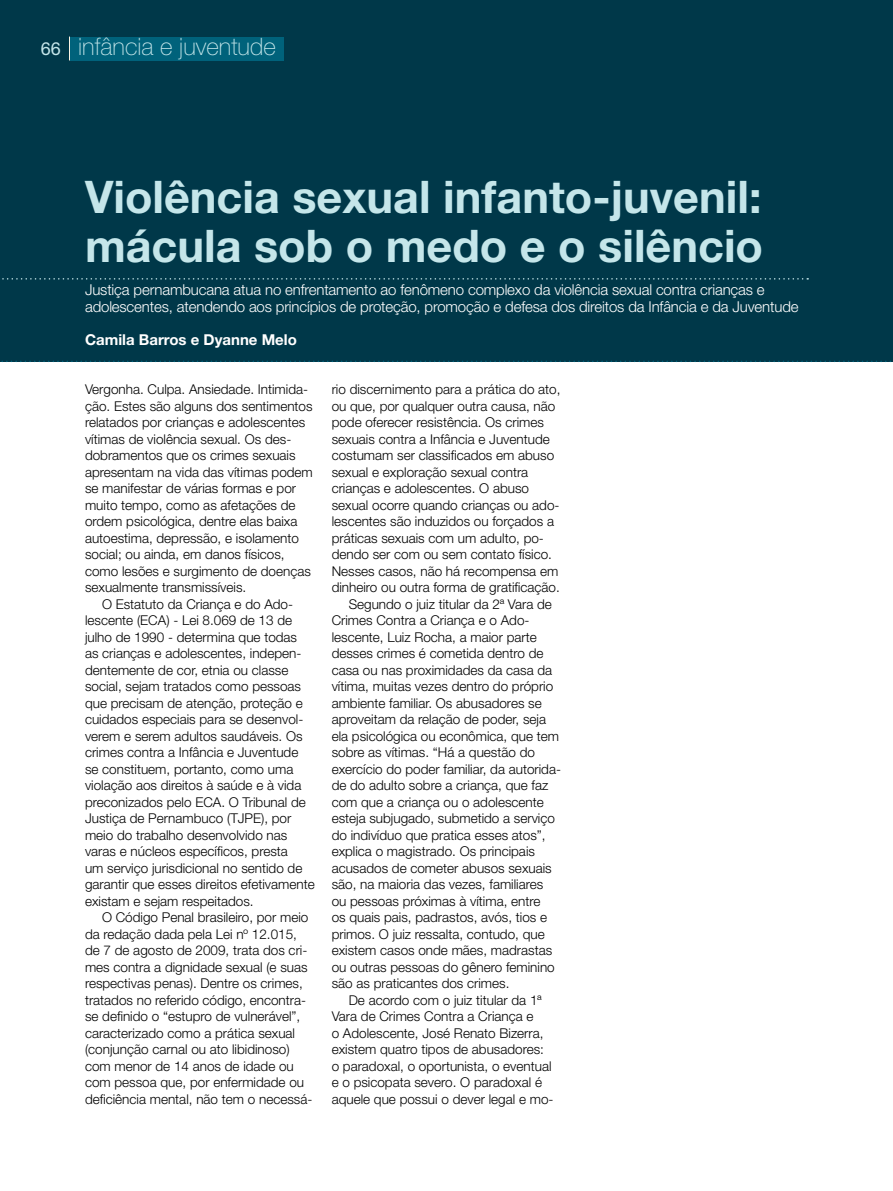
<style>
.page{position:relative;width:893px;height:1191px;background:#fff}
.page>*{position:absolute;margin:0;border:0;box-sizing:border-box;transform-origin:0 0}
.t1{font:700 45px/49.5px "Helvetica Neue LT Std";color:#c5e6ea}
.t2{font:100 24px "Helvetica Neue LT Std";color:#c5e6ea}
.t3{font:300 15px/16.5px "Helvetica Neue LT Std";letter-spacing:-.01em;color:#fff}
.t4{font:700 15px "Helvetica Neue LT Std";color:#fff}
.t5{font:300 13.5px/16.5px "Helvetica Neue LT Std";color:#000}
.s1{font-weight:400;font-size:18px}
</style>
<div class="page">
<div style="left:0;top:0;width:893px;height:361px;background:#003849"></div>
<svg style="left:2px;top:278px;width:806px;height:1px"></svg>
<div style="left:70px;top:37px;width:214px;height:23px;background:#00627b"></div>
<svg style="left:69px;top:37px;width:1px;height:23px"></svg>
<svg style="left:0;top:360px;width:893px;height:2px"></svg>
<h2 class="t2" style="left:78px;top:33px;width:199px">infância e juventude</h2>
<h2 class="t2" style="left:41px;top:33px;width:94px"><span class="s1">66</span> artigo</h2>
<h1 class="t1" style="left:85px;top:171px;width:680px">Violência sexual infanto-juvenil: mácula sob o medo e o silêncio</h1>
<p class="t3" style="left:85px;top:281px;width:715px">Justiça pernambucana atua no enfrentamento ao fenômeno complexo da violência sexual contra crianças e adolescentes, atendendo aos princípios de proteção, promoção e defesa dos direitos da Infância e da Juventude</p>
<p class="t4" style="left:85px;top:330px;width:213px">Camila Barros e Dyanne Melo</p>
<p class="t5" style="left:85px;top:381px;width:229px">Vergonha. Culpa. Ansiedade. Intimida&shy;ção. Estes são alguns dos sentimentos relatados por crianças e adolescentes vítimas de violência sexual. Os des&shy;dobramentos que os crimes sexuais apresentam na vida das vítimas podem se manifestar de várias formas e por muito tempo, como as afetações de ordem psicológica, dentre elas baixa autoestima, depressão, e isolamento social; ou ainda, em danos físicos, como lesões e surgimento de doenças sexualmente transmissíveis.</p>
<p class="t5" style="left:85px;top:595px;width:231px;text-indent:17px">O Estatuto da Criança e do Ado&shy;lescente (ECA) - Lei 8.069 de 13 de julho de 1990 - determina que todas<br>as crianças e adolescentes, indepen&shy;dentemente de cor, etnia ou classe social, sejam tratados como pessoas que precisam de atenção, proteção e cuidados especiais para se desenvol&shy;verem e serem adultos saudáveis. Os crimes contra a Infância e Juventude se constituem, portanto, como uma violação aos direitos à saúde e à vida preconizados pelo ECA. O Tribunal de Justiça de Pernambuco (TJPE), por meio do trabalho desenvolvido nas varas e núcleos específicos, presta<br>um serviço jurisdicional no sentido de garantir que esses direitos efetivamente existam e sejam respeitados.</p>
<p class="t5" style="left:85px;top:909px;width:229px;text-indent:17px">O Código Penal brasileiro, por meio da redação dada pela Lei nº 12.015, de 7 de agosto de 2009, trata dos cri&shy;mes contra a dignidade sexual (e suas respectivas penas). Dentre os crimes, tratados no referido código, encontra&shy;se definido o “estupro de vulnerável”, caracterizado como a prática sexual (conjunção carnal ou ato libidinoso) com menor de 14 anos de idade ou com pessoa que, por enfermidade ou deficiência mental, não tem o necessá-</p>
<p class="t5" style="left:332px;top:381px;width:230px">rio discernimento para a prática do ato,</p>
<p class="t5" style="left:332px;top:397px;width:225px">ou que, por qualquer outra causa, não</p>
<p class="t5" style="left:332px;top:414px;width:214px">pode oferecer resistência. Os crimes</p>
<p class="t5" style="left:332px;top:430px;width:220px">sexuais contra a Infância e Juventude</p>
<p class="t5" style="left:332px;top:447px;width:224px">costumam ser classificados em abuso</p>
<p class="t5" style="left:332px;top:463px;width:198px">sexual e exploração sexual contra</p>
<p class="t5" style="left:332px;top:480px;width:199px">crianças e adolescentes. O abuso</p>
<p class="t5" style="left:332px;top:496px;width:229px">sexual ocorre quando crianças ou ado-</p>
<p class="t5" style="left:332px;top:513px;width:224px">lescentes são induzidos ou forçados a</p>
<p class="t5" style="left:332px;top:529px;width:214px">práticas sexuais com um adulto, po-</p>
<p class="t5" style="left:332px;top:546px;width:222px">dendo ser com ou sem contato físico.</p>
<p class="t5" style="left:332px;top:562px;width:228px">Nesses casos, não há recompensa em</p>
<p class="t5" style="left:332px;top:579px;width:230px">dinheiro ou outra forma de gratificação.</p>
<p class="t5" style="left:349px;top:595px;width:205px">Segundo o juiz titular da 2ª Vara de</p>
<p class="t5" style="left:332px;top:612px;width:199px">Crimes Contra a Criança e o Ado-</p>
<p class="t5" style="left:332px;top:628px;width:207px">lescente, Luiz Rocha, a maior parte</p>
<p class="t5" style="left:332px;top:645px;width:213px">desses crimes é cometida dentro de</p>
<p class="t5" style="left:332px;top:661px;width:222px">casa ou nas proximidades da casa da</p>
<p class="t5" style="left:332px;top:678px;width:223px">vítima, muitas vezes dentro do próprio</p>
<p class="t5" style="left:332px;top:694px;width:212px">ambiente familiar. Os abusadores se</p>
<p class="t5" style="left:332px;top:711px;width:216px">aproveitam da relação de poder, seja</p>
<p class="t5" style="left:332px;top:727px;width:229px">ela psicológica ou econômica, que tem</p>
<p class="t5" style="left:332px;top:744px;width:205px">sobre as vítimas. “Há a questão do</p>
<p class="t5" style="left:332px;top:760px;width:231px">exercício do poder familiar, da autorida-</p>
<p class="t5" style="left:332px;top:777px;width:218px">de do adulto sobre a criança, que faz</p>
<p class="t5" style="left:332px;top:793px;width:214px">com que a criança ou o adolescente</p>
<p class="t5" style="left:332px;top:810px;width:225px">esteja subjugado, submetido a serviço</p>
<p class="t5" style="left:332px;top:826px;width:216px">do indivíduo que pratica esses atos”,</p>
<p class="t5" style="left:332px;top:843px;width:205px">explica o magistrado. Os principais</p>
<p class="t5" style="left:332px;top:859px;width:222px">acusados de cometer abusos sexuais</p>
<p class="t5" style="left:332px;top:876px;width:213px">são, na maioria das vezes, familiares</p>
<p class="t5" style="left:332px;top:892px;width:210px">ou pessoas próximas à vítima, entre</p>
<p class="t5" style="left:332px;top:909px;width:217px">os quais pais, padrastos, avós, tios e</p>
<p class="t5" style="left:332px;top:925px;width:215px">primos. O juiz ressalta, contudo, que</p>
<p class="t5" style="left:332px;top:942px;width:222px">existem casos onde mães, madrastas</p>
<p class="t5" style="left:332px;top:958px;width:225px">ou outras pessoas do gênero feminino</p>
<p class="t5" style="left:332px;top:975px;width:179px">são as praticantes dos crimes.</p>
<p class="t5" style="left:349px;top:991px;width:195px">De acordo com o juiz titular da 1ª</p>
<p class="t5" style="left:332px;top:1008px;width:203px">Vara de Crimes Contra a Criança e</p>
<p class="t5" style="left:332px;top:1024px;width:213px">o Adolescente, José Renato Bizerra,</p>
<p class="t5" style="left:332px;top:1041px;width:214px">existem quatro tipos de abusadores:</p>
<p class="t5" style="left:332px;top:1057px;width:221px">o paradoxal, o oportunista, o eventual</p>
<p class="t5" style="left:332px;top:1074px;width:212px">e o psicopata severo. O paradoxal é</p>
<p class="t5" style="left:332px;top:1090px;width:223px">aquele que possui o dever legal e mo-</p>
</div>
